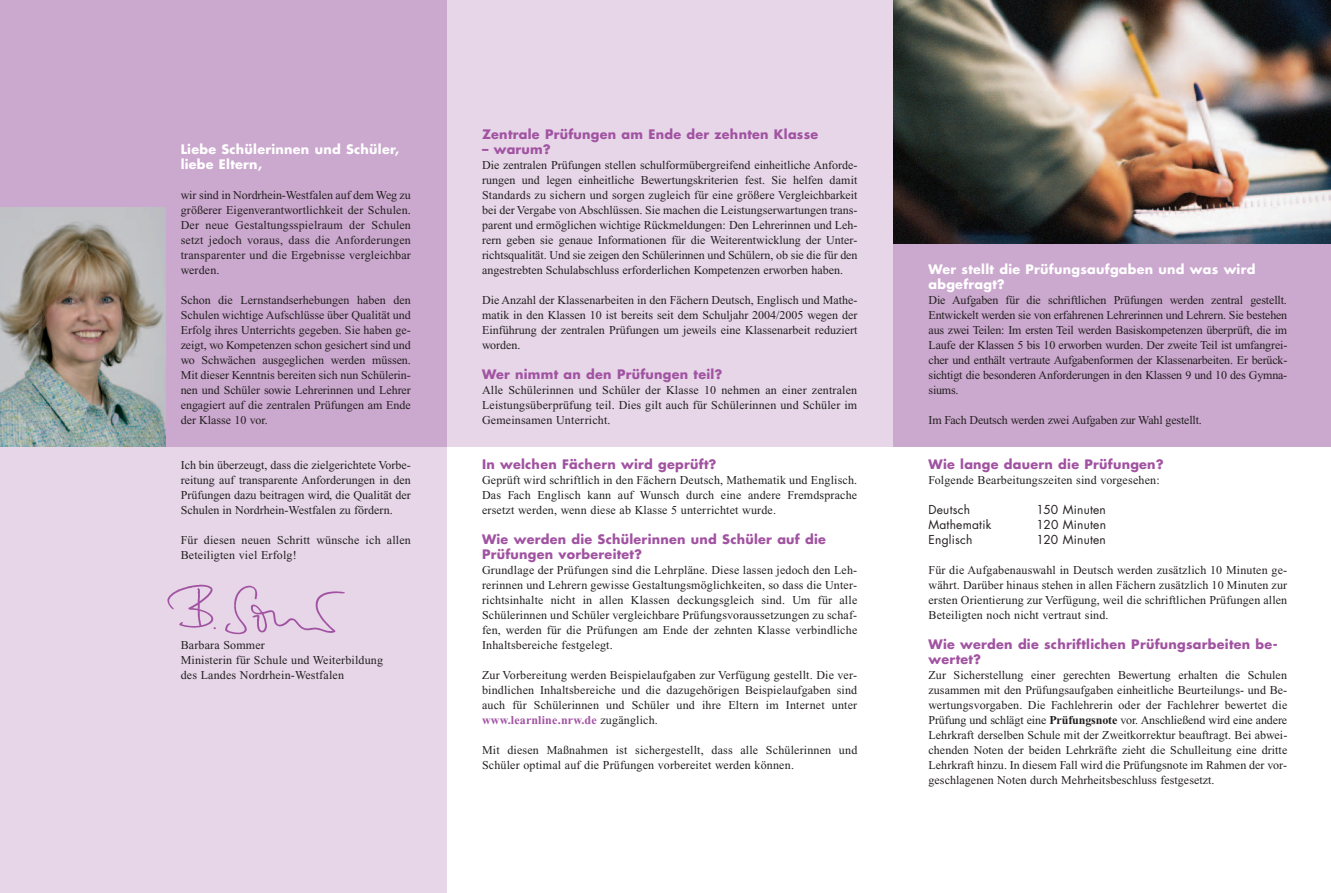
<style>
.page{position:relative;width:1331px;height:893px;background:#fff}
.page>*{position:absolute;margin:0;border:0;box-sizing:border-box;transform-origin:0 0}
.t1{font:700 12.75px/15px "Futura";letter-spacing:.02em;color:#a153a1}
.t2{font:700 12.75px/15px "Futura";letter-spacing:.02em;color:#fff}
.t3{font:12px/15px "Times New Roman";letter-spacing:.015em;color:#231f20;text-align:justify}
.t4{font:12px "Futura";letter-spacing:.02em;color:#231f20}
.t5{font:12px "Times New Roman";letter-spacing:-.015em;color:#231f20}
.s1{font-weight:700;color:#a153a1}
.s2{font-weight:700}
</style>
<div class="page">
<img style="left:893px;top:0;width:438px;height:244px">
<div style="left:0;top:446px;width:446px;height:447px;background:#e6d6e8"></div>
<div style="left:893px;top:244px;width:438px;height:202px;background:#cba8ce"></div>
<div style="left:446px;top:0;width:447px;height:446px;background:#e6d6e8"></div>
<div style="left:0;top:0;width:446px;height:446px;background:#cba8ce"></div>
<img style="left:167px;top:584px;width:178px;height:51px">
<img style="left:0;top:208px;width:166px;height:238px">
<p class="t2" style="left:181px;top:143px;width:220px">Liebe Schülerinnen und Schüler, liebe Eltern,</p>
<p class="t3" style="left:181px;top:189px;width:232px">wir sind in Nordrhein-Westfalen auf dem Weg zu größerer Eigenverantwortlichkeit der Schulen.<br>Der neue Gestaltungsspielraum der Schulen setzt jedoch voraus, dass die Anforderungen transparenter und die Ergebnisse vergleichbar werden.</p>
<p class="t3" style="left:181px;top:294px;width:232px">Schon die Lernstandserhebungen haben den Schulen wichtige Aufschlüsse über Qualität und Erfolg ihres Unterrichts gegeben. Sie haben ge&shy;zeigt, wo Kompetenzen schon gesichert sind und wo Schwächen ausgeglichen werden müssen.<br>Mit dieser Kenntnis bereiten sich nun Schülerin&shy;nen und Schüler sowie Lehrerinnen und Lehrer engagiert auf die zentralen Prüfungen am Ende der Klasse 10 vor.</p>
<p class="t3" style="left:181px;top:459px;width:232px">Ich bin überzeugt, dass die zielgerichtete Vorbe&shy;reitung auf transparente Anforderungen in den Prüfungen dazu beitragen wird, die Qualität der Schulen in Nordrhein-Westfalen zu fördern.</p>
<p class="t3" style="left:181px;top:534px;width:232px">Für diesen neuen Schritt wünsche ich allen<br>Beteiligten viel Erfolg!</p>
<p class="t3" style="left:181px;top:639px;width:204px;text-align:left">Barbara Sommer<br>Ministerin für Schule und Weiterbildung des Landes Nordrhein-Westfalen</p>
<p class="t1" style="left:482px;top:128px;width:338px">Zentrale Prüfungen am Ende der zehnten Klasse</p>
<p class="t1" style="left:482px;top:143px;width:70px">– warum?</p>
<p class="t3" style="left:482px;top:159px;width:377px">Die zentralen Prüfungen stellen schulformübergreifend einheitliche Anforde&shy;rungen und legen einheitliche Bewertungskriterien fest. Sie helfen damit Standards zu sichern und sorgen zugleich für eine größere Vergleichbarkeit bei der Vergabe von Abschlüssen. Sie machen die Leistungserwartungen trans&shy;parent und ermöglichen wichtige Rückmeldungen: Den Lehrerinnen und Leh&shy;rern geben sie genaue Informationen für die Weiterentwicklung der Unter&shy;richtsqualität. Und sie zeigen den Schülerinnen und Schülern, ob sie die für den angestrebten Schulabschluss erforderlichen Kompetenzen erworben haben.</p>
<p class="t3" style="left:482px;top:294px;width:377px">Die Anzahl der Klassenarbeiten in den Fächern Deutsch, Englisch und Mathe&shy;matik in den Klassen 10 ist bereits seit dem Schuljahr 2004/2005 wegen der Einführung der zentralen Prüfungen um jeweils eine Klassenarbeit reduziert worden.</p>
<p class="t1" style="left:482px;top:368px;width:242px">Wer nimmt an den Prüfungen teil?</p>
<p class="t3" style="left:482px;top:384px;width:377px">Alle Schülerinnen und Schüler der Klasse 10 nehmen an einer zentralen Leistungsüberprüfung teil. Dies gilt auch für Schülerinnen und Schüler im Gemeinsamen Unterricht.</p>
<p class="t1" style="left:482px;top:458px;width:236px">In welchen Fächern wird geprüft?</p>
<p class="t3" style="left:482px;top:474px;width:377px">Geprüft wird schriftlich in den Fächern Deutsch, Mathematik und Englisch.<br>Das Fach Englisch kann auf Wunsch durch eine andere Fremdsprache ersetzt werden, wenn diese ab Klasse 5 unterrichtet wurde.</p>
<p class="t1" style="left:482px;top:533px;width:346px">Wie werden die Schülerinnen und Schüler auf die<br>Prüfungen vorbereitet?</p>
<p class="t3" style="left:482px;top:564px;width:377px">Grundlage der Prüfungen sind die Lehrpläne. Diese lassen jedoch den Leh&shy;rerinnen und Lehrern gewisse Gestaltungsmöglichkeiten, so dass die Unter&shy;richtsinhalte nicht in allen Klassen deckungsgleich sind. Um für alle Schülerinnen und Schüler vergleichbare Prüfungsvoraussetzungen zu schaf&shy;fen, werden für die Prüfungen am Ende der zehnten Klasse verbindliche Inhaltsbereiche festgelegt.</p>
<p class="t3" style="left:482px;top:669px;width:377px">Zur Vorbereitung werden Beispielaufgaben zur Verfügung gestellt. Die ver&shy;bindlichen Inhaltsbereiche und die dazugehörigen Beispielaufgaben sind auch für Schülerinnen und Schüler und ihre Eltern im Internet unter <span class="s1">www.learnline.nrw.de</span> zugänglich.</p>
<p class="t3" style="left:482px;top:744px;width:377px">Mit diesen Maßnahmen ist sichergestellt, dass alle Schülerinnen und<br>Schüler optimal auf die Prüfungen vorbereitet werden können.</p>
<p class="t2" style="left:928px;top:263px;width:328px">Wer stellt die Prüfungsaufgaben und was wird abgefragt?</p>
<p class="t3" style="left:928px;top:294px;width:360px">Die Aufgaben für die schriftlichen Prüfungen werden zentral gestellt.<br>Entwickelt werden sie von erfahrenen Lehrerinnen und Lehrern. Sie bestehen aus zwei Teilen: Im ersten Teil werden Basiskompetenzen überprüft, die im Laufe der Klassen 5 bis 10 erworben wurden. Der zweite Teil ist umfangrei&shy;cher und enthält vertraute Aufgabenformen der Klassenarbeiten. Er berück&shy;sichtigt die besonderen Anforderungen in den Klassen 9 und 10 des Gymna&shy;siums.</p>
<p class="t5" style="left:928px;top:416px;width:275px">Im Fach Deutsch werden zwei Aufgaben zur Wahl gestellt.</p>
<p class="t1" style="left:928px;top:458px;width:237px">Wie lange dauern die Prüfungen?</p>
<p class="t3" style="left:928px;top:474px;width:233px">Folgende Bearbeitungszeiten sind vorgesehen:</p>
<p class="t4" style="left:928px;top:504px;width:43px">Deutsch</p>
<p class="t4" style="left:1036px;top:504px;width:71px">150 Minuten</p>
<p class="t4" style="left:928px;top:519px;width:64px">Mathematik</p>
<p class="t4" style="left:1036px;top:519px;width:71px">120 Minuten</p>
<p class="t4" style="left:928px;top:534px;width:45px">Englisch</p>
<p class="t4" style="left:1036px;top:534px;width:71px">120 Minuten</p>
<p class="t3" style="left:928px;top:564px;width:360px">Für die Aufgabenauswahl in Deutsch werden zusätzlich 10 Minuten ge&shy;währt. Darüber hinaus stehen in allen Fächern zusätzlich 10 Minuten zur ersten Orientierung zur Verfügung, weil die schriftlichen Prüfungen allen Beteiligten noch nicht vertraut sind.</p>
<p class="t1" style="left:928px;top:638px;width:351px">Wie werden die schriftlichen Prüfungsarbeiten be&shy;wertet?</p>
<p class="t3" style="left:928px;top:669px;width:360px">Zur Sicherstellung einer gerechten Bewertung erhalten die Schulen zusammen mit den Prüfungsaufgaben einheitliche Beurteilungs- und Be&shy;wertungsvorgaben. Die Fachlehrerin oder der Fachlehrer bewertet die Prüfung und schlägt eine <span class="s2">Prüfungsnote</span> vor. Anschließend wird eine andere Lehrkraft derselben Schule mit der Zweitkorrektur beauftragt. Bei abwei&shy;chenden Noten der beiden Lehrkräfte zieht die Schulleitung eine dritte Lehrkraft hinzu. In diesem Fall wird die Prüfungsnote im Rahmen der vor&shy;geschlagenen Noten durch Mehrheitsbeschluss festgesetzt.</p>
</div>
